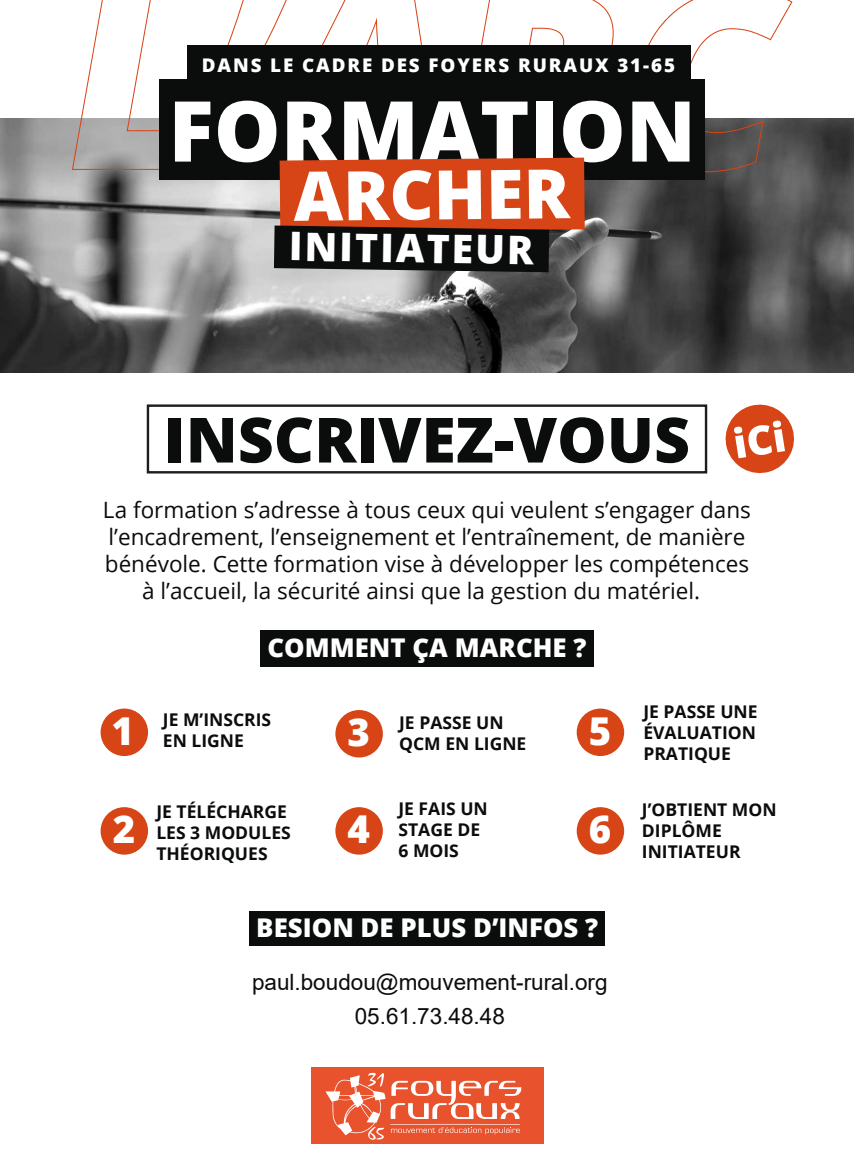
<style>
.page{position:relative;width:854px;height:1173px;background:#fff}
.page>*{position:absolute;margin:0;border:0;box-sizing:border-box;transform-origin:0 0}
.t1{font:800 84px "Open Sans";color:#fff}
.t2{font:800 68.31px "Open Sans";color:#fff}
.t3{font:800 62.38px "Open Sans";color:#0b0c0c}
.t4{font:800 39.38px "Open Sans";color:#fff}
.t5{font:800 38.38px "Open Sans";color:#fff}
.t6{font:800 25.81px "Open Sans";color:#fff}
.t7{font:22.5px/27px "Open Sans";color:#0b0c0c;text-align:center}
.t8{font:22.5px/34.4px "Arial";color:#0b0c0c;text-align:center}
.t9{font:800 18.81px "Open Sans";letter-spacing:.1em;color:#fff}
.t10{font:700 17.5px/21px "Open Sans";color:#0b0c0c}
</style>
<div class="page">
<img style="left:0;top:118px;width:854px;height:255px">
<svg style="left:72px;top:0;width:115px;height:170px"></svg>
<svg style="left:648px;top:0;width:144px;height:172px"></svg>
<div style="left:159px;top:80px;width:546px;height:100px;background:#0b0c0c"></div>
<svg style="left:220px;top:0;width:395px;height:272px"></svg>
<div style="left:187px;top:45px;width:504px;height:40px;background:#0b0c0c"></div>
<div style="left:147px;top:404px;width:560px;height:69px;border:2px solid #1d1d1b"></div>
<div style="left:260px;top:630px;width:334px;height:36px;background:#0b0c0c"></div>
<svg style="left:725px;top:404px;width:69px;height:70px"></svg>
<div style="left:249px;top:911px;width:356px;height:34px;background:#0b0c0c"></div>
<div style="left:101px;top:708px;width:47px;height:48px;background:#d74416;border-radius:50%"></div>
<div style="left:101px;top:807px;width:47px;height:47px;background:#d74416;border-radius:50%"></div>
<div style="left:335px;top:710px;width:48px;height:47px;background:#d74416;border-radius:50%"></div>
<div style="left:335px;top:807px;width:48px;height:47px;background:#d74416;border-radius:50%"></div>
<div style="left:577px;top:708px;width:47px;height:48px;background:#d74416;border-radius:50%"></div>
<div style="left:577px;top:807px;width:47px;height:47px;background:#d74416;border-radius:50%"></div>
<div style="left:311px;top:1066px;width:232px;height:77px;background:#e8522c"></div>
<svg style="left:325px;top:1072px;width:196px;height:68px"></svg>
<p class="t9" style="left:202px;top:51px;width:475px">DANS LE CADRE DES FOYERS RURAUX 31-65</p>
<h1 class="t1" style="left:168px;top:67px;width:529px">FORMATION</h1>
<h2 class="t2" style="left:292px;top:145px;width:278px;rotate:-1deg">ARCHER</h2>
<h3 class="t4" style="left:289px;top:216px;width:246px;rotate:1deg">INITIATEUR</h3>
<h3 class="t3" style="left:164px;top:392px;width:527px">INSCRIVEZ-VOUS</h3>
<p class="t7" style="left:103px;top:496px;width:649px">La formation s’adresse à tous ceux qui veulent s’engager dans l’encadrement, l’enseignement et l’entraînement, de manière bénévole. Cette formation vise à développer les compétences à l’accueil, la sécurité ainsi que la gestion du matériel.</p>
<h3 class="t5" style="left:111px;top:701px;width:24px">1</h3>
<h3 class="t5" style="left:113px;top:800px;width:24px">2</h3>
<p class="t6" style="left:267px;top:628px;width:320px">COMMENT ÇA MARCHE ?</p>
<p class="t10" style="left:163px;top:708px;width:110px">JE M’INSCRIS<br>EN LIGNE</p>
<p class="t10" style="left:156px;top:800px;width:136px">JE TÉLÉCHARGE<br>LES 3 MODULES<br>THÉORIQUES</p>
<p class="t10" style="left:348px;top:712px;width:180px;text-indent:52px">JE PASSE UN<br><sup>3</sup> QCM EN LIGNE</p>
<h3 class="t5" style="left:348px;top:800px;width:24px">4</h3>
<p class="t10" style="left:398px;top:797px;width:91px">JE FAIS UN<br>STAGE DE<br>6 MOIS</p>
<h3 class="t5" style="left:589px;top:701px;width:24px">5</h3>
<h3 class="t5" style="left:589px;top:800px;width:24px">6</h3>
<p class="t6" style="left:256px;top:907px;width:343px">BESION DE PLUS D’INFOS ?</p>
<p class="t8" style="left:252px;top:964px;width:357px">paul.boudou@mouvement-rural.org<br>05.61.73.48.48</p>
<p class="t10" style="left:643px;top:701px;width:116px;text-align:justify">JE PASSE UNE ÉVALUATION PRATIQUE</p>
<p class="t10" style="left:642px;top:798px;width:136px">J’OBTIENT MON<br>DIPLÔME<br>INITIATEUR</p>
</div>
